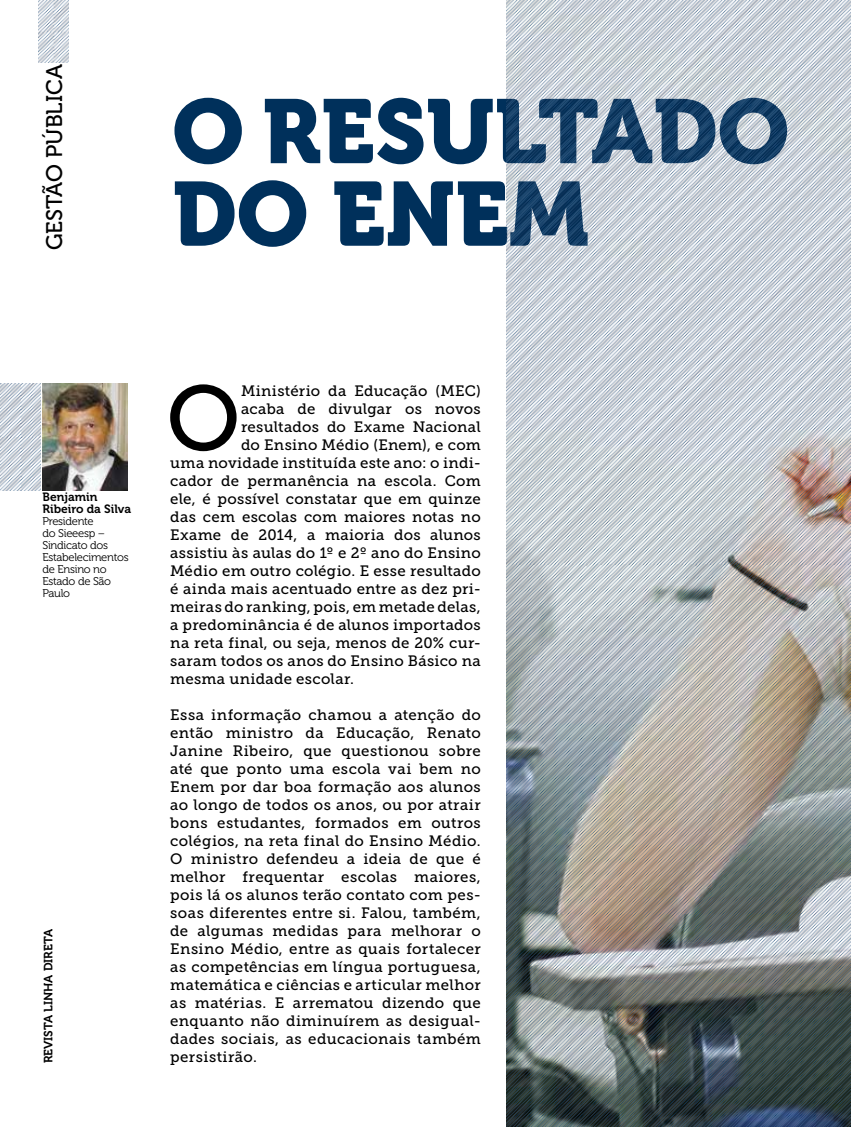
<style>
.page{position:relative;width:851px;height:1127px;background:#fff}
.page>*{position:absolute;margin:0;border:0;box-sizing:border-box;transform-origin:0 0}
.t1{font:91.5px "Museo 500";color:#000}
.t2{font:90px/82.5px "Museo 900";color:#00305b}
.t3{font:22.5px "Museo 500";color:#000}
.t4{font:15px/18px "Museo Slab 500";letter-spacing:.02em;color:#000;text-align:justify}
.t5{font:12px/12px "Museo 700";color:#000}
.t6{font:11.25px/12px "Museo 300";letter-spacing:-.025em;color:#000}
</style>
<div class="page">
<img style="left:39px;top:0;width:29px;height:63px">
<img style="left:43px;top:384px;width:85px;height:106px">
<img style="left:0;top:384px;width:40px;height:106px">
<img style="left:506px;top:0;width:344px;height:1127px">
<h3 class="t3" style="left:42px;top:250px;width:187px;rotate:-90deg">GESTÃO PÚBLICA</h3>
<h2 class="t2" style="left:172px;top:91px;width:618px">O RESULTADO<br>DO ENEM</h2>
<p class="t5" style="left:43px;top:491px;width:90px">Benjamin<br>Ribeiro da Silva</p>
<p class="t6" style="left:43px;top:515px;width:88px">Presidente<br>do Sieeesp –<br>Sindicato dos<br>Estabelecimentos de Ensino no<br>Estado de São<br>Paulo</p>
<p class="t5" style="left:42px;top:1063px;width:135px;rotate:-90deg">REVISTA LINHA DIRETA</p>
<h1 class="t1" style="left:167px;top:368px;width:74px">O</h1>
<p class="t4" style="left:241px;top:382px;width:241px">Ministério da Educação (MEC)</p>
<p class="t4" style="left:241px;top:400px;width:241px">acaba de divulgar os novos</p>
<p class="t4" style="left:241px;top:418px;width:241px">resultados do Exame Nacional</p>
<p class="t4" style="left:241px;top:436px;width:241px">do Ensino Médio (Enem), e com</p>
<p class="t4" style="left:170px;top:454px;width:312px">uma novidade instituída este ano: o indi-</p>
<p class="t4" style="left:170px;top:472px;width:312px">cador de permanência na escola. Com</p>
<p class="t4" style="left:170px;top:490px;width:312px">ele, é possível constatar que em quinze</p>
<p class="t4" style="left:170px;top:508px;width:312px">das cem escolas com maiores notas no</p>
<p class="t4" style="left:170px;top:526px;width:312px">Exame de 2014, a maioria dos alunos</p>
<p class="t4" style="left:170px;top:544px;width:312px">assistiu às aulas do 1º e 2º ano do Ensino</p>
<p class="t4" style="left:170px;top:562px;width:312px">Médio em outro colégio. E esse resultado</p>
<p class="t4" style="left:170px;top:580px;width:312px">é ainda mais acentuado entre as dez pri-</p>
<p class="t4" style="left:170px;top:598px;width:312px">meiras do ranking, pois, em metade delas,</p>
<p class="t4" style="left:170px;top:616px;width:312px">a predominância é de alunos importados</p>
<p class="t4" style="left:170px;top:634px;width:312px">na reta final, ou seja, menos de 20% cur-</p>
<p class="t4" style="left:170px;top:652px;width:312px">saram todos os anos do Ensino Básico na</p>
<p class="t4" style="left:170px;top:670px;width:185px">mesma unidade escolar.</p>
<p class="t4" style="left:170px;top:706px;width:312px">Essa informação chamou a atenção do então ministro da Educação, Renato Janine Ribeiro, que questionou sobre até que ponto uma escola vai bem no Enem por dar boa formação aos alunos ao longo de todos os anos, ou por atrair bons estudantes, formados em outros colégios, na reta final do Ensino Médio.<br>O ministro defendeu a ideia de que é melhor frequentar escolas maiores, pois lá os alunos terão contato com pes&shy;soas diferentes entre si. Falou, também, de algumas medidas para melhorar o Ensino Médio, entre as quais fortalecer as competências em língua portuguesa, matemática e ciências e articular melhor as matérias. E arrematou dizendo que enquanto não diminuírem as desigual&shy;dades sociais, as educacionais também persistirão.</p>
</div>
